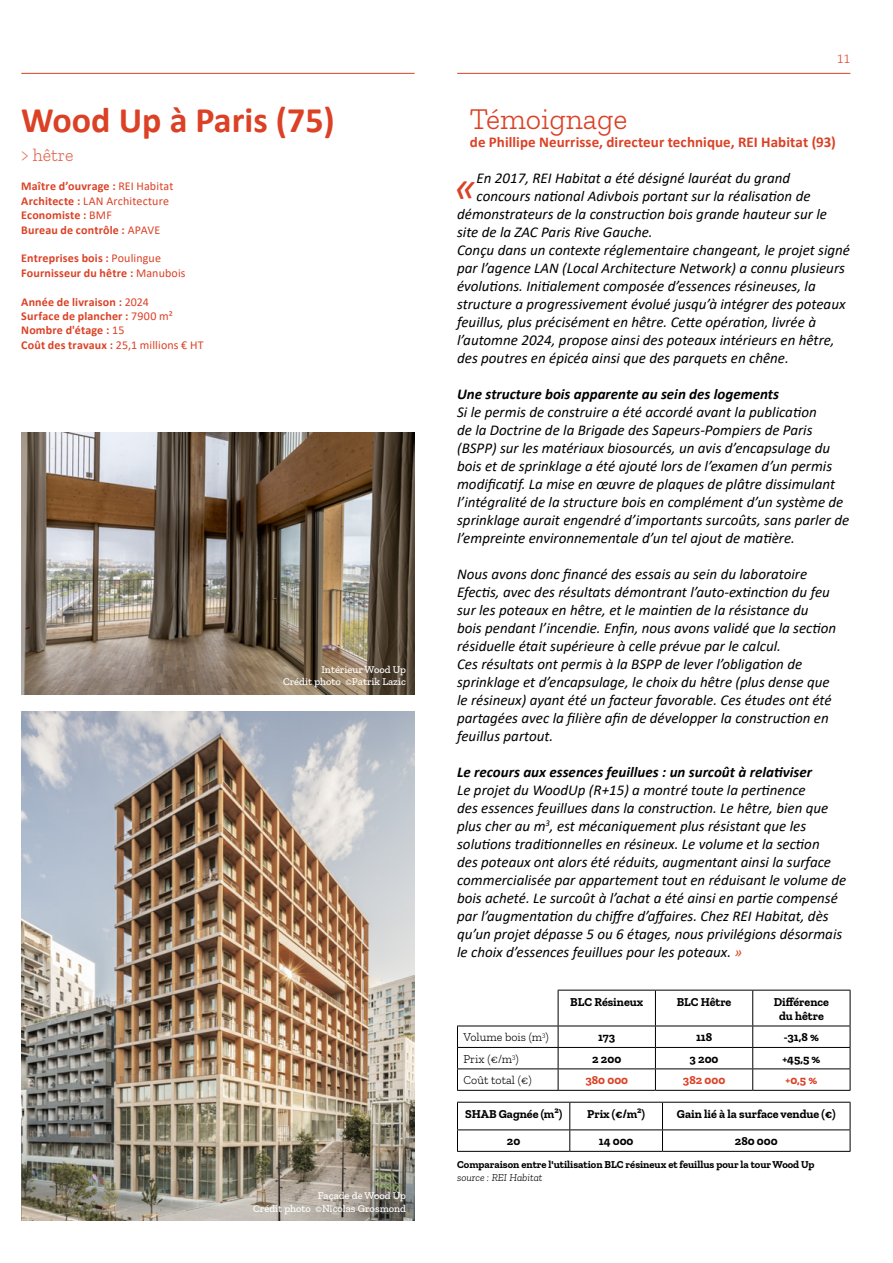
<style>
.page{position:relative;width:893px;height:1263px;background:#fff}
.page>*{position:absolute;margin:0;border:0;box-sizing:border-box;transform-origin:0 0}
.t1{font:italic 43.35px "Calibri";color:#db4125}
.t2{font:700 36px "Calibri";color:#db4125}
.t3{font:300 30px "Zilla Slab";color:#db4125}
.t4{font:300 18px "Zilla Slab";color:#e26751}
.t5{font:italic 15px/18px "Calibri";color:#000}
.t6{font:italic 700 15px "Calibri";color:#000}
.t7{font:700 15px "Calibri";letter-spacing:.005em;color:#db4125}
.t8{font:300 13.5px "Calibri";color:#db4125}
.t9{font:700 12px/14.4px "Calibri";letter-spacing:.015em;color:#db4125}
.t10{font:700 12px/14.4px "Zilla Slab";color:#000;text-align:center}
.t11{font:300 12px "Zilla Slab";color:#000}
.t12{font:700 12px "Zilla Slab";color:#db4125}
.t13{font:500 10.5px/12.6px "Zilla Slab";color:#fff;text-align:right}
.t14{font:700 10.5px "Zilla Slab";color:#000}
.t15{font:italic 300 10.5px "Zilla Slab";color:#000}
.s1{font-weight:400}
.s2{color:#db4125}
</style>
<div class="page">
<hr style="left:457px;top:73px;width:393px;height:1px;background:#db4125">
<hr style="left:21px;top:73px;width:394px;height:1px;background:#db4125">
<img style="left:21px;top:711px;width:394px;height:509px">
<img style="left:21px;top:432px;width:394px;height:262px">
<hr style="left:558px;top:990px;width:97px;height:1px;background:#000">
<hr style="left:558px;top:990px;width:1px;height:35px;background:#000">
<hr style="left:655px;top:990px;width:98px;height:1px;background:#000">
<hr style="left:655px;top:990px;width:1px;height:35px;background:#000">
<hr style="left:753px;top:990px;width:97px;height:1px;background:#000">
<hr style="left:752px;top:990px;width:1px;height:35px;background:#000">
<hr style="left:850px;top:990px;width:1px;height:35px;background:#000">
<hr style="left:457px;top:1025px;width:101px;height:1px;background:#000">
<hr style="left:558px;top:1025px;width:97px;height:1px;background:#000">
<hr style="left:655px;top:1025px;width:98px;height:1px;background:#000">
<hr style="left:753px;top:1025px;width:97px;height:1px;background:#000">
<hr style="left:457px;top:1047px;width:101px;height:1px;background:#000">
<hr style="left:558px;top:1047px;width:97px;height:1px;background:#000">
<hr style="left:655px;top:1047px;width:98px;height:1px;background:#000">
<hr style="left:753px;top:1047px;width:97px;height:1px;background:#000">
<hr style="left:457px;top:1068px;width:101px;height:1px;background:#000">
<svg style="left:457px;top:1026px;width:1px;height:64px"></svg>
<hr style="left:558px;top:1068px;width:97px;height:1px;background:#000">
<svg style="left:558px;top:1026px;width:1px;height:64px"></svg>
<hr style="left:655px;top:1068px;width:98px;height:1px;background:#000">
<svg style="left:655px;top:1026px;width:1px;height:64px"></svg>
<hr style="left:753px;top:1068px;width:97px;height:1px;background:#000">
<svg style="left:752px;top:1026px;width:1px;height:64px"></svg>
<svg style="left:850px;top:1026px;width:1px;height:64px"></svg>
<hr style="left:457px;top:1090px;width:101px;height:1px;background:#000">
<hr style="left:558px;top:1090px;width:97px;height:1px;background:#000">
<hr style="left:655px;top:1090px;width:98px;height:1px;background:#000">
<hr style="left:753px;top:1090px;width:97px;height:1px;background:#000">
<hr style="left:457px;top:1102px;width:113px;height:1px;background:#000">
<hr style="left:570px;top:1102px;width:92px;height:1px;background:#000">
<hr style="left:662px;top:1102px;width:188px;height:1px;background:#000">
<hr style="left:457px;top:1129px;width:113px;height:1px;background:#000">
<svg style="left:457px;top:1102px;width:1px;height:49px"></svg>
<hr style="left:570px;top:1129px;width:92px;height:1px;background:#000">
<svg style="left:569px;top:1102px;width:1px;height:49px"></svg>
<hr style="left:662px;top:1129px;width:188px;height:1px;background:#000">
<svg style="left:662px;top:1102px;width:1px;height:49px"></svg>
<svg style="left:850px;top:1102px;width:1px;height:49px"></svg>
<hr style="left:457px;top:1151px;width:113px;height:1px;background:#000">
<hr style="left:570px;top:1151px;width:92px;height:1px;background:#000">
<hr style="left:662px;top:1151px;width:188px;height:1px;background:#000">
<h2 class="t2" style="left:21px;top:95px;width:315px">Wood Up à Paris (75)</h2>
<p class="t4" style="left:21px;top:145px;width:54px">&gt; hêtre</p>
<p class="t9" style="left:21px;top:179px;width:154px">Maître d’ouvrage : <span class="s1">REI Habitat<br></span>Architecte : <span class="s1">LAN Architecture<br></span>Economiste : <span class="s1">BMF<br></span>Bureau de contrôle : <span class="s1">APAVE</span></p>
<p class="t9" style="left:21px;top:251px;width:166px">Entreprises bois : <span class="s1">Poulingue<br></span>Fournisseur du hêtre : <span class="s1">Manubois</span></p>
<p class="t9" style="left:21px;top:294px;width:184px">Année de livraison : <span class="s1">2024<br></span>Surface de plancher : <span class="s1">7900 m²<br></span>Nombre d'étage : <span class="s1">15<br></span>Coût des travaux : <span class="s1">25,1 millions € HT</span></p>
<p class="t13" style="left:283px;top:663px;width:125px">Intérieur Wood Up<br>Crédit photo ©Patrik Lazic</p>
<p class="t13" style="left:253px;top:1189px;width:154px">Façade de Wood Up<br>Crédit photo ©Nicolas Grosmond</p>
<p class="t8" style="left:837px;top:50px;width:15px">11</p>
<h3 class="t3" style="left:470px;top:102px;width:159px">Témoignage</h3>
<p class="t7" style="left:470px;top:131px;width:367px">de Phillipe Neurrisse, directeur technique, REI Habitat (93)</p>
<h1 class="t1" style="left:454px;top:156px;width:24px">«</h1>
<p class="t5" style="left:477px;top:168px;width:315px">En 2017, REI Habitat a été désigné lauréat du grand</p>
<p class="t5" style="left:477px;top:186px;width:335px">concours national Adivbois portant sur la réalisation de</p>
<p class="t5" style="left:457px;top:204px;width:371px">démonstrateurs de la construction bois grande hauteur sur le</p>
<p class="t5" style="left:457px;top:222px;width:197px">site de la ZAC Paris Rive Gauche.</p>
<p class="t5" style="left:457px;top:240px;width:394px">Conçu dans un contexte réglementaire changeant, le projet signé</p>
<p class="t5" style="left:457px;top:258px;width:389px">par l’agence LAN (Local Architecture Network) a connu plusieurs</p>
<p class="t5" style="left:457px;top:276px;width:360px">évolutions. Initialement composée d’essences résineuses, la</p>
<p class="t5" style="left:457px;top:294px;width:390px">structure a progressivement évolué jusqu’à intégrer des poteaux</p>
<p class="t5" style="left:457px;top:312px;width:360px">feuillus, plus précisément en hêtre. Cette opération, livrée à</p>
<p class="t5" style="left:457px;top:330px;width:379px">l’automne 2024, propose ainsi des poteaux intérieurs en hêtre,</p>
<p class="t5" style="left:457px;top:348px;width:333px">des poutres en épicéa ainsi que des parquets en chêne.</p>
<p class="t6" style="left:457px;top:383px;width:323px">Une structure bois apparente au sein des logements</p>
<p class="t5" style="left:457px;top:402px;width:394px">Si le permis de construire a été accordé avant la publication<br>de la Doctrine de la Brigade des Sapeurs-Pompiers de Paris (BSPP) sur les matériaux biosourcés, un avis d’encapsulage du bois et de sprinklage a été ajouté lors de l’examen d’un permis modificatif. La mise en œuvre de plaques de plâtre dissimulant l’intégralité de la structure bois en complément d’un système de sprinklage aurait engendré d’importants surcoûts, sans parler de l’empreinte environnementale d’un tel ajout de matière.</p>
<p class="t5" style="left:457px;top:564px;width:381px">Nous avons donc financé des essais au sein du laboratoire Efectis, avec des résultats démontrant l’auto-extinction du feu sur les poteaux en hêtre, et le maintien de la résistance du bois pendant l’incendie. Enfin, nous avons validé que la section résiduelle était supérieure à celle prévue par le calcul.<br>Ces résultats ont permis à la BSPP de lever l’obligation de sprinklage et d’encapsulage, le choix du hêtre (plus dense que le résineux) ayant été un facteur favorable. Ces études ont été partagées avec la filière afin de développer la construction en feuillus partout.</p>
<p class="t6" style="left:457px;top:761px;width:356px">Le recours aux essences feuillues : un surcoût à relativiser</p>
<p class="t5" style="left:457px;top:780px;width:391px">Le projet du WoodUp (R+15) a montré toute la pertinence<br>des essences feuillues dans la construction. Le hêtre, bien que plus cher au m<sup>3</sup>, est mécaniquement plus résistant que les solutions traditionnelles en résineux. Le volume et la section<br>des poteaux ont alors été réduits, augmentant ainsi la surface commercialisée par appartement tout en réduisant le volume de bois acheté. Le surcoût à l’achat a été ainsi en partie compensé par l’augmentation du chiffre d’affaires. Chez REI Habitat, dès qu’un projet dépasse 5 ou 6 étages, nous privilégions désormais le choix d’essences feuillues pour les poteaux. <span class="s2">»</span></p>
<p class="t10" style="left:570px;top:994px;width:74px">BLC Résineux</p>
<p class="t10" style="left:677px;top:994px;width:56px">BLC Hêtre</p>
<p class="t10" style="left:774px;top:994px;width:57px">Différence du hêtre</p>
<p class="t11" style="left:463px;top:1031px;width:87px">Volume bois (m<sup>3</sup>)</p>
<p class="t10" style="left:598px;top:1030px;width:18px">173</p>
<p class="t10" style="left:696px;top:1030px;width:18px">118</p>
<p class="t10" style="left:784px;top:1030px;width:37px">-31,8 %</p>
<p class="t11" style="left:463px;top:1052px;width:57px">Prix (€/m<sup>3</sup>)</p>
<p class="t10" style="left:592px;top:1052px;width:30px">2 200</p>
<p class="t10" style="left:690px;top:1052px;width:30px">3 200</p>
<p class="t10" style="left:782px;top:1052px;width:39px">+45,5 %</p>
<p class="t11" style="left:463px;top:1074px;width:70px">Coût total (€)</p>
<p class="t12" style="left:585px;top:1073px;width:44px">380 000</p>
<p class="t12" style="left:683px;top:1073px;width:44px">382 000</p>
<p class="t12" style="left:785px;top:1073px;width:33px">+0,5 %</p>
<p class="t10" style="left:465px;top:1106px;width:99px">SHAB Gagnée (m²)</p>
<p class="t10" style="left:587px;top:1106px;width:59px">Prix (€/m²)</p>
<p class="t10" style="left:677px;top:1106px;width:160px">Gain lié à la surface vendue (€)</p>
<p class="t10" style="left:507px;top:1134px;width:15px">20</p>
<p class="t10" style="left:599px;top:1134px;width:36px">14 000</p>
<p class="t10" style="left:735px;top:1134px;width:44px">280 000</p>
<p class="t14" style="left:457px;top:1159px;width:359px">Comparaison entre l'utilisation BLC résineux et feuillus pour la tour Wood Up</p>
<p class="t15" style="left:457px;top:1172px;width:87px">source : REI Habitat</p>
</div>
